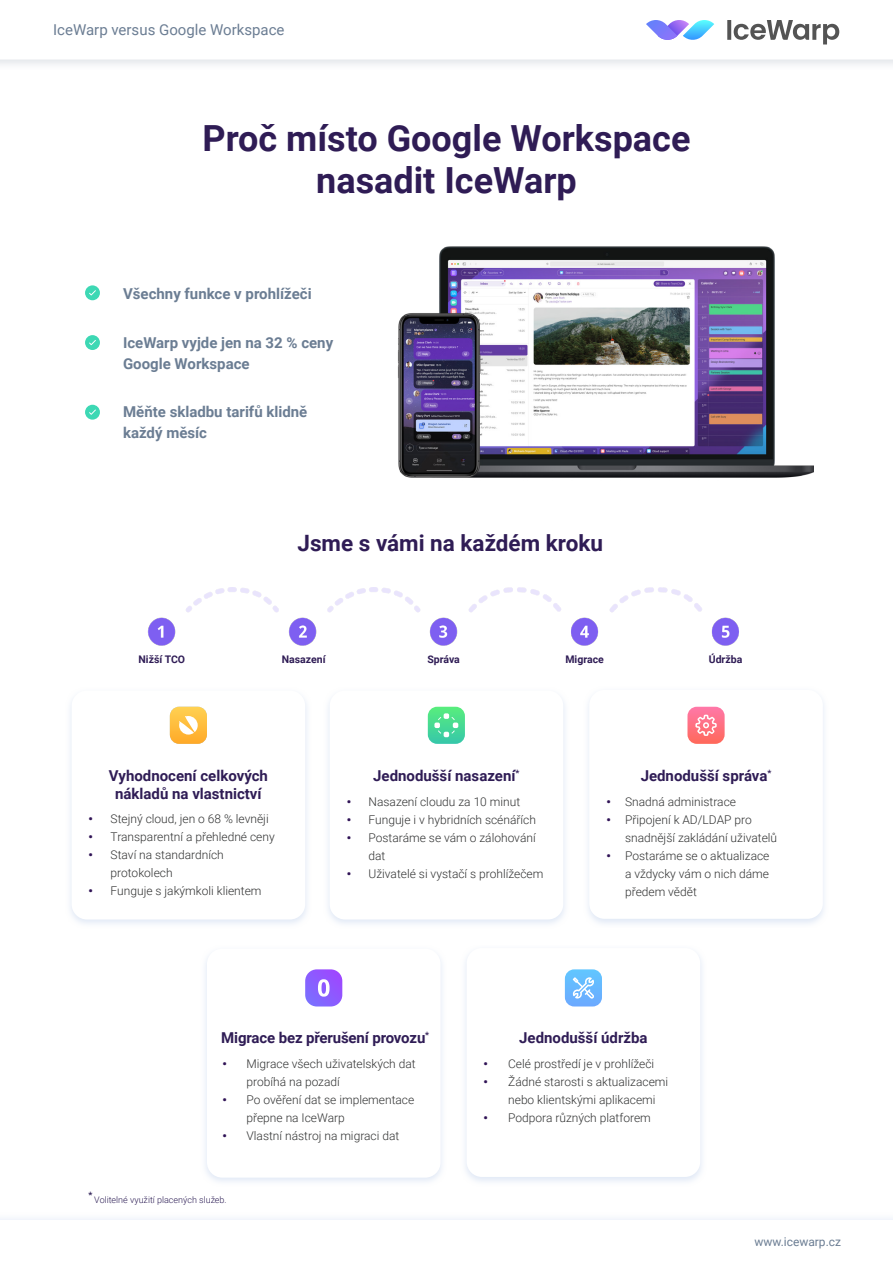
<style>
.page{position:relative;width:893px;height:1263px;background:#fff}
.page>*{position:absolute;margin:0;border:0;box-sizing:border-box;transform-origin:0 0}
.t1{font:700 36px/42px "Roboto";color:#2f1c55;text-align:center}
.t2{font:700 22.5px "Roboto";color:#2f1c55}
.t3{font:700 15px/18px "Roboto";color:#2f1c55;text-align:center}
.t4{font:700 15px/21px "Roboto";color:#6b7d93}
.t5{font:15px "Roboto";color:#6b7d93}
.t6{font:300 12px/18px "Roboto";color:#313232}
.t7{font:900 12px "Roboto";color:#301356}
.t8{font:12px "Roboto";color:#6b7d93}
.t9{font:700 10.5px "Roboto";color:#2f1c55}
.t10{font:300 9px "Roboto";color:#2d1e55}
.t11{font:700 8.7px "Roboto";color:#2d1e55}
</style>
<div class="page">
<div style="left:0;top:0;width:893px;height:71px;background:#f4f5f7"></div>
<div style="left:0;top:0;width:893px;height:60px;background:#fff"></div>
<div style="left:0;top:1212px;width:893px;height:51px;background:#f9fbfd"></div>
<div style="left:0;top:1220px;width:893px;height:43px;background:#fff"></div>
<div style="left:65px;top:687px;width:247px;height:242px;background:linear-gradient(to right,#f6f8fc,#f6f8fc)"></div>
<div style="left:72px;top:690px;width:233px;height:229px;background:#fff;border-radius:15px"></div>
<div style="left:323px;top:687px;width:247px;height:242px;background:linear-gradient(to right,#f6f8fc,#f6f8fc)"></div>
<div style="left:330px;top:690px;width:233px;height:229px;background:#fff;border-radius:15px"></div>
<div style="left:200px;top:945px;width:247px;height:242px;background:linear-gradient(to right,#f6f8fc,#f6f9fc)"></div>
<div style="left:207px;top:949px;width:233px;height:228px;background:#fff;border-radius:15px"></div>
<div style="left:583px;top:686px;width:247px;height:242px;background:linear-gradient(to right,#f4f7fc,#f4f7fc)"></div>
<div style="left:589px;top:690px;width:234px;height:229px;background:#fff;border-radius:15px"></div>
<div style="left:460px;top:944px;width:247px;height:242px;background:linear-gradient(to right,#f4f7fc,#f4f7fc)"></div>
<div style="left:467px;top:948px;width:233px;height:229px;background:#fff;border-radius:15px"></div>
<svg style="left:170px;top:707px;width:37px;height:37px"></svg>
<svg style="left:565px;top:969px;width:37px;height:37px"></svg>
<svg style="left:428px;top:707px;width:37px;height:37px"></svg>
<svg style="left:687px;top:707px;width:38px;height:37px"></svg>
<svg style="left:305px;top:969px;width:37px;height:37px"></svg>
<img style="left:147px;top:588px;width:592px;height:58px">
<div style="left:85px;top:285px;width:15px;height:15px;background:#3dd8b4;border-radius:50%"></div>
<svg style="left:89px;top:290px;width:7px;height:5px"></svg>
<div style="left:85px;top:335px;width:15px;height:15px;background:#3dd8b4;border-radius:50%"></div>
<svg style="left:89px;top:340px;width:7px;height:5px"></svg>
<div style="left:85px;top:405px;width:15px;height:15px;background:#3dd8b4;border-radius:50%"></div>
<svg style="left:89px;top:410px;width:7px;height:5px"></svg>
<svg style="left:646px;top:20px;width:68px;height:20px"></svg>
<svg style="left:727px;top:20px;width:112px;height:24px"></svg>
<img style="left:398px;top:246px;width:416px;height:232px">
<p class="t5" style="left:53px;top:19px;width:233px">IceWarp versus Google Workspace</p>
<p class="t1" style="left:202px;top:116px;width:489px">Proč místo Google Workspace nasadit IceWarp</p>
<p class="t4" style="left:123px;top:283px;width:190px">Všechny funkce v prohlížeči</p>
<p class="t4" style="left:123px;top:332px;width:212px">IceWarp vyjde jen na 32 % ceny<br>Google Workspace</p>
<p class="t4" style="left:123px;top:401px;width:186px">Měňte skladbu tarifů klidně každý měsíc</p>
<p class="t2" style="left:297px;top:527px;width:307px">Jsme s vámi na každém kroku</p>
<p class="t9" style="left:139px;top:652px;width:48px">Nižší TCO</p>
<p class="t9" style="left:282px;top:652px;width:45px">Nasazení</p>
<p class="t9" style="left:427px;top:652px;width:34px">Správa</p>
<p class="t9" style="left:565px;top:652px;width:40px">Migrace</p>
<p class="t9" style="left:709px;top:652px;width:35px">Údržba</p>
<p class="t7" style="left:89px;top:810px;width:6px">•</p>
<p class="t7" style="left:89px;top:828px;width:6px">•</p>
<p class="t7" style="left:89px;top:846px;width:6px">•</p>
<p class="t7" style="left:89px;top:882px;width:6px">•</p>
<p class="t3" style="left:109px;top:766px;width:161px">Vyhodnocení celkových nákladů na vlastnictví</p>
<p class="t6" style="left:111px;top:809px;width:160px">Stejný cloud, jen o 68 % levněji</p>
<p class="t6" style="left:111px;top:827px;width:166px">Transparentní a přehledné ceny</p>
<p class="t6" style="left:111px;top:845px;width:115px">Staví na standardních protokolech</p>
<p class="t6" style="left:111px;top:881px;width:152px">Funguje s jakýmkoli klientem</p>
<p class="t7" style="left:347px;top:793px;width:6px">•</p>
<p class="t7" style="left:347px;top:811px;width:6px">•</p>
<p class="t7" style="left:347px;top:829px;width:6px">•</p>
<p class="t7" style="left:347px;top:865px;width:6px">•</p>
<p class="t3" style="left:373px;top:766px;width:148px">Jednodušší nasazení<sup>*</sup></p>
<p class="t6" style="left:369px;top:792px;width:153px">Nasazení cloudu za 10 minut</p>
<p class="t6" style="left:369px;top:810px;width:169px">Funguje i v hybridních scénářích</p>
<p class="t6" style="left:369px;top:828px;width:169px">Postaráme se vám o zálohování dat</p>
<p class="t6" style="left:369px;top:864px;width:176px">Uživatelé si vystačí s prohlížečem</p>
<p class="t7" style="left:606px;top:793px;width:6px">•</p>
<p class="t7" style="left:606px;top:811px;width:6px">•</p>
<p class="t7" style="left:606px;top:847px;width:6px">•</p>
<p class="t3" style="left:641px;top:766px;width:132px">Jednodušší správa<sup>*</sup></p>
<p class="t6" style="left:625px;top:792px;width:112px">Snadná administrace</p>
<p class="t6" style="left:625px;top:810px;width:154px">Připojení k AD/LDAP pro snadnější zakládání uživatelů</p>
<p class="t6" style="left:625px;top:846px;width:146px;text-align:justify">Postaráme se o aktualizace a vždycky vám o nich dáme předem vědět</p>
<p class="t3" style="left:221px;top:1028px;width:209px">Migrace bez přerušení provozu<sup>*</sup></p>
<p class="t7" style="left:222px;top:1056px;width:6px">•</p>
<p class="t7" style="left:222px;top:1092px;width:6px">•</p>
<p class="t7" style="left:222px;top:1128px;width:6px">•</p>
<p class="t6" style="left:247px;top:1055px;width:171px">Migrace všech uživatelských dat probíhá na pozadí</p>
<p class="t6" style="left:247px;top:1091px;width:169px">Po ověření dat se implementace přepne na IceWarp</p>
<p class="t6" style="left:247px;top:1127px;width:154px">Vlastní nástroj na migraci dat</p>
<p class="t7" style="left:484px;top:1056px;width:6px">•</p>
<p class="t7" style="left:484px;top:1074px;width:6px">•</p>
<p class="t7" style="left:484px;top:1110px;width:6px">•</p>
<p class="t3" style="left:519px;top:1028px;width:130px">Jednodušší údržba</p>
<p class="t6" style="left:508px;top:1055px;width:147px">Celé prostředí je v prohlížeči</p>
<p class="t6" style="left:508px;top:1073px;width:162px">Žádné starosti s aktualizacemi nebo klientskými aplikacemi</p>
<p class="t6" style="left:508px;top:1109px;width:144px">Podpora různých platforem</p>
<p class="t11" style="left:89px;top:1189px;width:5px">*</p>
<p class="t10" style="left:94px;top:1194px;width:134px">Volitelné využití placených služeb.</p>
<p class="t8" style="left:754px;top:1234px;width:88px">www.icewarp.cz</p>
</div>
